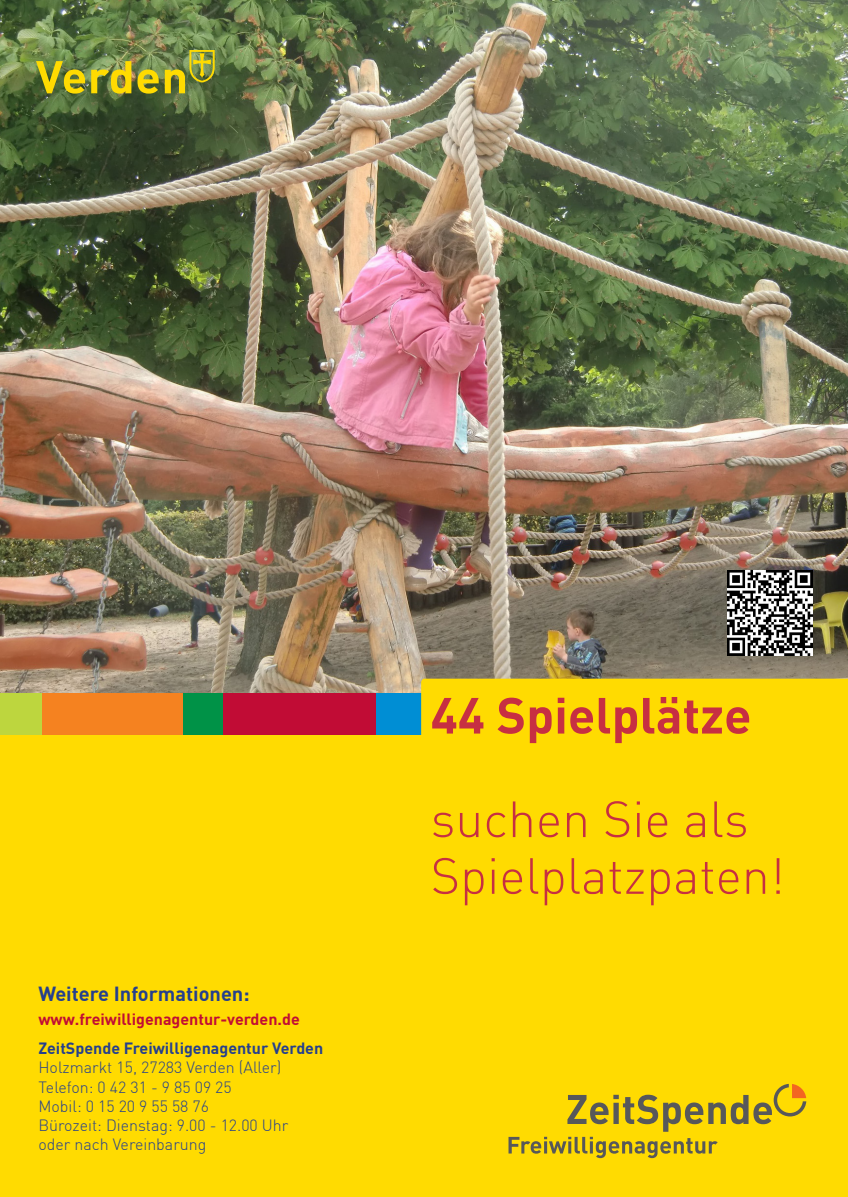
<style>
.page{position:relative;width:848px;height:1197px;background:#fff}
.page>*{position:absolute;margin:0;border:0;box-sizing:border-box;transform-origin:0 0}
.t1{font:300 50px "DIN";color:#c72f42}
.t2{font:700 50px "DIN";color:#c72f42}
.t3{font:700 20px "DIN";color:#253f8e}
.t4{font:300 16px "DIN";color:#253f8e}
.t5{font:700 16px "DIN";color:#253f8e}
.t6{font:700 16px "DIN";color:#c10c35}
</style>
<div class="page">
<div style="left:0;top:735px;width:848px;height:461px;background:#ffdb01"></div>
<img style="left:0;top:0;width:848px;height:693px">
<img style="left:727px;top:570px;width:85px;height:85px">
<svg style="left:41px;top:693px;width:182px;height:42px;background:#be8528"></svg>
<div style="left:223px;top:693px;width:156px;height:42px;background:#c10c35"></div>
<div style="left:0;top:693px;width:41px;height:42px;background:#bdd63e"></div>
<svg style="left:508px;top:1083px;width:298px;height:74px;background:#dec112"></svg>
<svg style="left:376px;top:678px;width:472px;height:70px;background:#edd412"></svg>
<svg style="left:36px;top:61px;width:49px;height:33px;background:#9d9d23"></svg>
<svg style="left:91px;top:61px;width:40px;height:33px"></svg>
<svg style="left:137px;top:69px;width:22px;height:25px"></svg>
<svg style="left:165px;top:50px;width:50px;height:43px;background:#909635"></svg>
<p class="t3" style="left:38px;top:980px;width:213px">Weitere Informationen:</p>
<p class="t6" style="left:38px;top:1009px;width:263px">www.freiwilligenagentur-verden.de</p>
<p class="t5" style="left:38px;top:1037px;width:286px">ZeitSpende Freiwilligenagentur Verden</p>
<p class="t4" style="left:38px;top:1057px;width:244px">Holzmarkt 15, 27283 Verden (Aller)</p>
<p class="t4" style="left:38px;top:1076px;width:195px">Telefon: 0 42 31 - 9 85 09 25</p>
<p class="t4" style="left:38px;top:1096px;width:172px">Mobil: 0 15 20 9 55 58 76</p>
<p class="t4" style="left:38px;top:1115px;width:251px">Bürozeit: Dienstag: 9.00 - 12.00 Uhr</p>
<p class="t4" style="left:38px;top:1134px;width:169px">oder nach Vereinbarung</p>
<p class="t2" style="left:430px;top:682px;width:322px">44 Spielplätze</p>
<p class="t1" style="left:430px;top:788px;width:319px">suchen Sie als</p>
<p class="t1" style="left:430px;top:844px;width:356px">Spielplatzpaten!</p>
</div>
